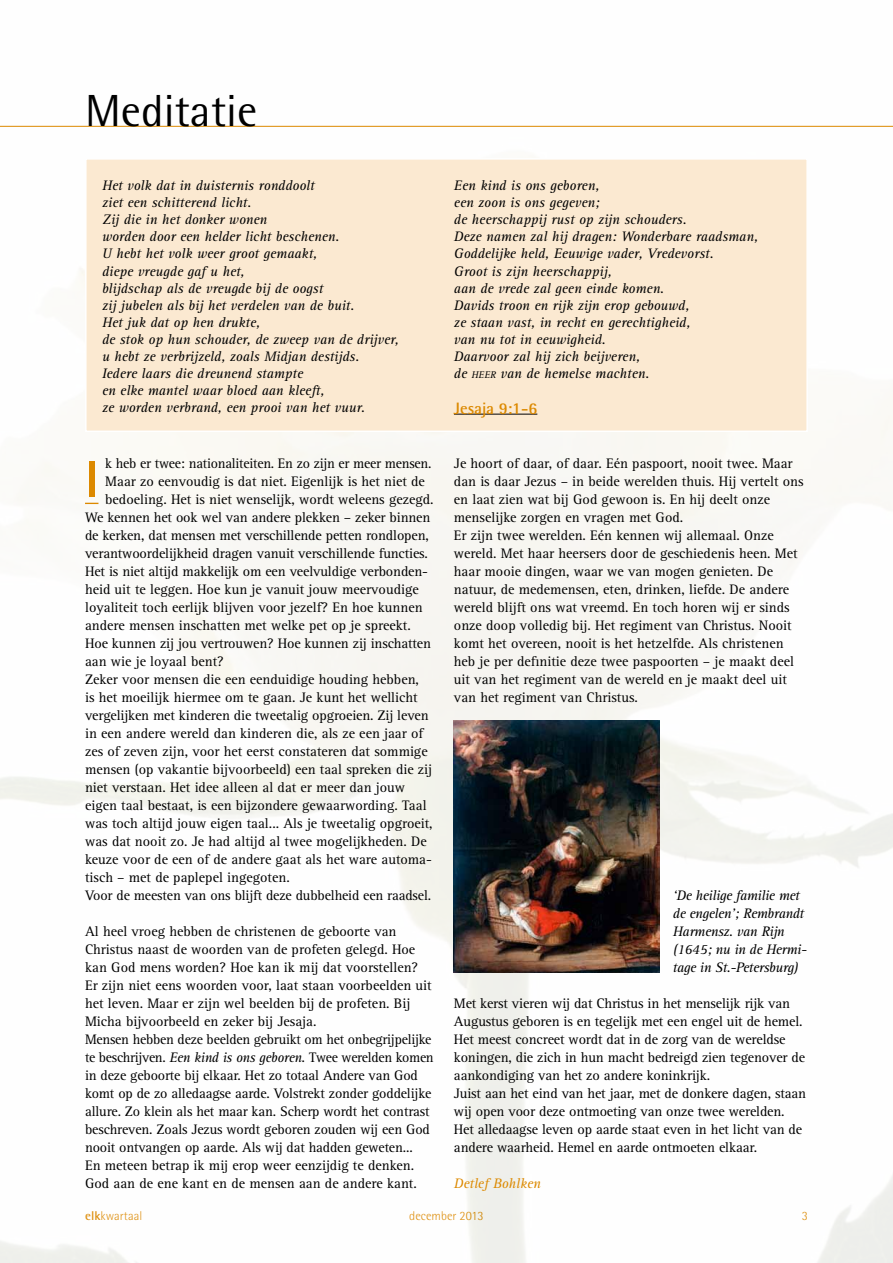
<style>
.page{position:relative;width:893px;height:1263px;background:#fff}
.page>*{position:absolute;margin:0;border:0;box-sizing:border-box;transform-origin:0 0}
.t1{font:700 51.9px "Rotis Sans Serif";color:#dc8900}
.t2{font:45px "Rotis Semi Sans";color:#000}
.t3{font:700 16.5px "Rotis Semi Sans";color:#dc8900}
.t4{font:14.25px/18px "Rotis Serif";color:#000}
.t5{font:italic 14.25px/17.1px "Rotis Serif";color:#000}
.t6{font:italic 14.25px/18px "Rotis Serif";letter-spacing:-.025em;color:#000}
.t7{font:italic 14.25px "Rotis Serif";color:#dc8900}
.t8{font:300 12.75px "Rotis Semi Sans";color:#dc8900}
.s1{font-size:10.05px}
.s2{font-style:italic}
.s3{font-weight:700}
</style>
<div class="page">
<img style="left:0;top:125px;width:893px;height:1138px">
<hr style="left:0;top:126px;width:893px;height:1px;background:#dc8900">
<div style="left:85px;top:158px;width:723px;height:274px;background:#fbe9d1;border:2px solid #fff"></div>
<svg style="left:85px;top:503px;width:13px;height:1px"></svg>
<hr style="left:454px;top:414px;width:83px;height:1px;background:#000">
<img style="left:454px;top:720px;width:205px;height:252px">
<h2 class="t2" style="left:85px;top:84px;width:174px">Meditatie</h2>
<p class="t5" style="left:102px;top:177px;width:298px">Het volk dat in duisternis ronddoolt<br>ziet een schitterend licht.<br>Zij die in het donker wonen<br>worden door een helder licht beschenen.<br>U hebt het volk weer groot gemaakt,<br>diepe vreugde gaf u het,<br>blijdschap als de vreugde bij de oogst<br>zij jubelen als bij het verdelen van de buit.<br>Het juk dat op hen drukte,<br>de stok op hun schouder, de zweep van de drijver, u hebt ze verbrijzeld, zoals Midjan destijds.<br>Iedere laars die dreunend stampte<br>en elke mantel waar bloed aan kleeft,<br>ze worden verbrand, een prooi van het vuur.</p>
<p class="t5" style="left:454px;top:177px;width:305px">Een kind is ons geboren,<br>een zoon is ons gegeven;<br>de heerschappij rust op zijn schouders.<br>Deze namen zal hij dragen: Wonderbare raadsman, Goddelijke held, Eeuwige vader, Vredevorst.<br>Groot is zijn heerschappij,<br>aan de vrede zal geen einde komen.<br>Davids troon en rijk zijn erop gebouwd,<br>ze staan vast, in recht en gerechtigheid,<br>van nu tot in eeuwigheid.<br>Daarvoor zal hij zich beijveren,<br>de <span class="s1">HEER</span> van de hemelse machten.</p>
<p class="t3" style="left:454px;top:398px;width:85px">Jesaja 9:1-6</p>
<p class="t4" style="left:105px;top:455px;width:328px">k heb er twee: nationaliteiten. En zo zijn er meer mensen.</p>
<p class="t4" style="left:105px;top:473px;width:321px">Maar zo eenvoudig is dat niet. Eigenlijk is het niet de</p>
<p class="t4" style="left:105px;top:491px;width:330px">bedoeling. Het is niet wenselijk, wordt weleens gezegd.</p>
<p class="t4" style="left:85px;top:509px;width:347px">We kennen het ook wel van andere plekken – zeker binnen</p>
<p class="t4" style="left:85px;top:527px;width:345px">de kerken, dat mensen met verschillende petten rondlopen,</p>
<p class="t4" style="left:85px;top:545px;width:344px">verantwoordelijkheid dragen vanuit verschillende functies.</p>
<p class="t4" style="left:85px;top:563px;width:343px">Het is niet altijd makkelijk om een veelvuldige verbonden-</p>
<p class="t4" style="left:85px;top:581px;width:335px">heid uit te leggen. Hoe kun je vanuit jouw meervoudige</p>
<p class="t4" style="left:85px;top:599px;width:339px">loyaliteit toch eerlijk blijven voor jezelf? En hoe kunnen</p>
<p class="t4" style="left:85px;top:617px;width:327px">andere mensen inschatten met welke pet op je spreekt.</p>
<p class="t4" style="left:85px;top:635px;width:347px">Hoe kunnen zij jou vertrouwen? Hoe kunnen zij inschatten</p>
<p class="t4" style="left:85px;top:653px;width:140px">aan wie je loyaal bent?</p>
<p class="t4" style="left:85px;top:671px;width:335px">Zeker voor mensen die een eenduidige houding hebben,</p>
<p class="t4" style="left:85px;top:689px;width:334px">is het moeilijk hiermee om te gaan. Je kunt het wellicht</p>
<p class="t4" style="left:85px;top:707px;width:345px">vergelijken met kinderen die tweetalig opgroeien. Zij leven</p>
<p class="t4" style="left:85px;top:725px;width:340px">in een andere wereld dan kinderen die, als ze een jaar of</p>
<p class="t4" style="left:85px;top:743px;width:344px">zes of zeven zijn, voor het eerst constateren dat sommige</p>
<p class="t4" style="left:85px;top:761px;width:349px">mensen (op vakantie bijvoorbeeld) een taal spreken die zij</p>
<p class="t4" style="left:85px;top:779px;width:322px">niet verstaan. Het idee alleen al dat er meer dan jouw</p>
<p class="t4" style="left:85px;top:797px;width:343px">eigen taal bestaat, is een bijzondere gewaarwording. Taal</p>
<p class="t4" style="left:85px;top:815px;width:349px">was toch altijd jouw eigen taal... Als je tweetalig opgroeit,</p>
<p class="t4" style="left:85px;top:833px;width:343px">was dat nooit zo. Je had altijd al twee mogelijkheden. De</p>
<p class="t4" style="left:85px;top:851px;width:348px">keuze voor de een of de andere gaat als het ware automa-</p>
<p class="t4" style="left:85px;top:869px;width:206px">tisch – met de paplepel ingegoten.</p>
<p class="t4" style="left:85px;top:887px;width:348px">Voor de meesten van ons blijft deze dubbelheid een raadsel.</p>
<p class="t4" style="left:85px;top:923px;width:350px">Al heel vroeg hebben de christenen de geboorte van Christus naast de woorden van de profeten gelegd. Hoe kan God mens worden? Hoe kan ik mij dat voorstellen?<br>Er zijn niet eens woorden voor, laat staan voorbeelden uit het leven. Maar er zijn wel beelden bij de profeten. Bij Micha bijvoorbeeld en zeker bij Jesaja.<br>Mensen hebben deze beelden gebruikt om het onbegrijpelijke te beschrijven. <span class="s2">Een kind is ons geboren.</span> Twee werelden komen in deze geboorte bij elkaar. Het zo totaal Andere van God komt op de zo alledaagse aarde. Volstrekt zonder goddelijke allure. Zo klein als het maar kan. Scherp wordt het contrast beschreven. Zoals Jezus wordt geboren zouden wij een God nooit ontvangen op aarde. Als wij dat hadden geweten...<br>En meteen betrap ik mij erop weer eenzijdig te denken.<br>God aan de ene kant en de mensen aan de andere kant.</p>
<h1 class="t1" style="left:85px;top:447px;width:15px">I</h1>
<p class="t4" style="left:454px;top:455px;width:351px">Je hoort of daar, of daar. Eén paspoort, nooit twee. Maar dan is daar Jezus – in beide werelden thuis. Hij vertelt ons en laat zien wat bij God gewoon is. En hij deelt onze menselijke zorgen en vragen met God.<br>Er zijn twee werelden. Eén kennen wij allemaal. Onze wereld. Met haar heersers door de geschiedenis heen. Met haar mooie dingen, waar we van mogen genieten. De natuur, de medemensen, eten, drinken, liefde. De andere wereld blijft ons wat vreemd. En toch horen wij er sinds onze doop volledig bij. Het regiment van Christus. Nooit komt het overeen, nooit is het hetzelfde. Als christenen heb je per definitie deze twee paspoorten – je maakt deel uit van het regiment van de wereld en je maakt deel uit van het regiment van Christus.</p>
<p class="t6" style="left:673px;top:887px;width:135px">‘De heilige familie met de engelen’; Rembrandt<br>Harmensz. van Rijn (1645; nu in de Hermi&shy;tage in St.-Petersburg)</p>
<p class="t4" style="left:454px;top:995px;width:354px">Met kerst vieren wij dat Christus in het menselijk rijk van Augustus geboren is en tegelijk met een engel uit de hemel.<br>Het meest concreet wordt dat in de zorg van de wereldse koningen, die zich in hun macht bedreigd zien tegenover de aankondiging van het zo andere koninkrijk.<br>Juist aan het eind van het jaar, met de donkere dagen, staan wij open voor deze ontmoeting van onze twee werelden.<br>Het alledaagse leven op aarde staat even in het licht van de andere waarheid. Hemel en aarde ontmoeten elkaar.</p>
<p class="t7" style="left:454px;top:1175px;width:88px">Detlef Bohlken</p>
<p class="t8" style="left:85px;top:1209px;width:59px"><span class="s3">elk</span>kwartaal</p>
<p class="t8" style="left:409px;top:1209px;width:76px">december 2013</p>
<p class="t8" style="left:802px;top:1209px;width:8px">3</p>
</div>
